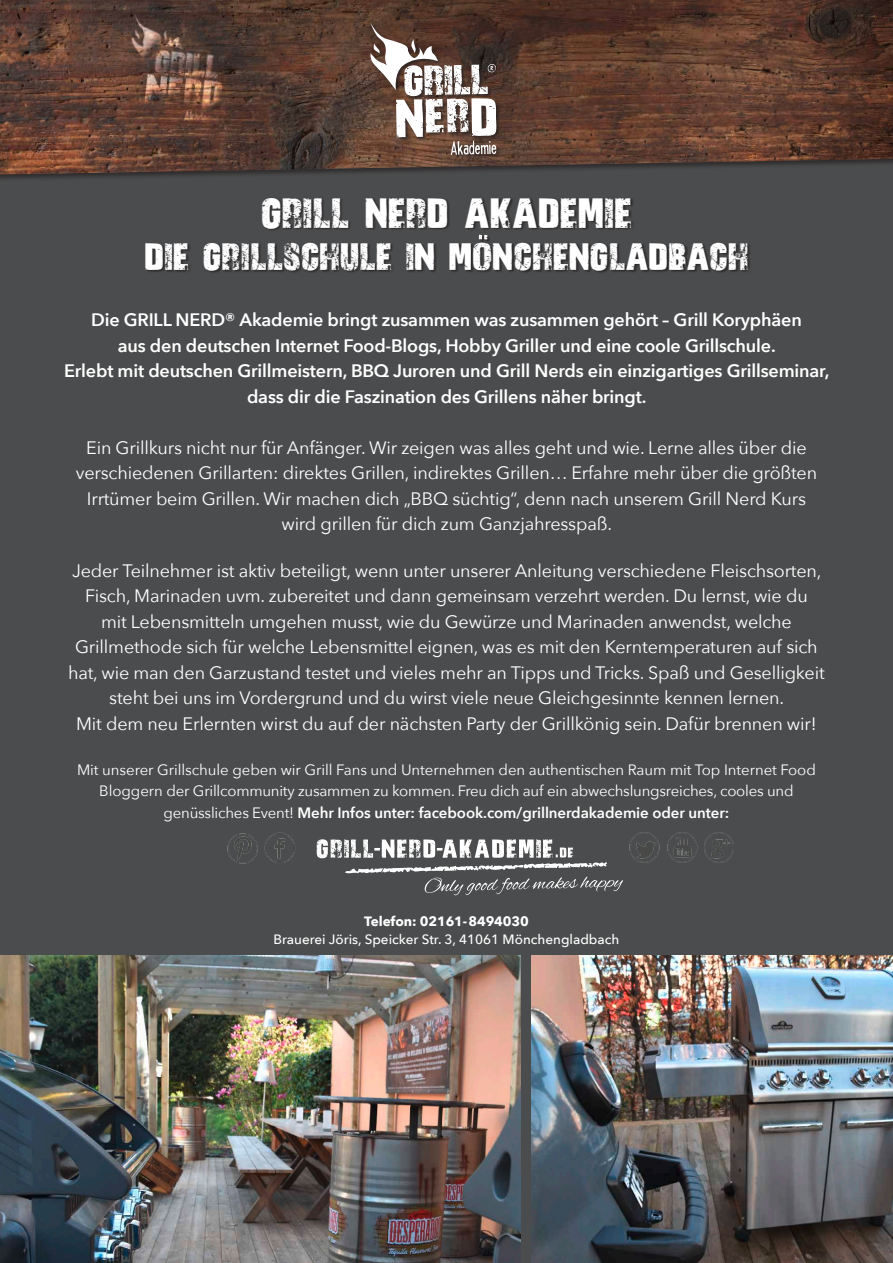
<style>
.page{position:relative;width:893px;height:1263px;background:#fff}
.page>*{position:absolute;margin:0;border:0;box-sizing:border-box;transform-origin:0 0}
.t1{font:44.7px "No Rverence";letter-spacing:.015em;color:#fff}
.t2{font:40.35px "No Rverence";letter-spacing:.01em;color:#fff}
.t3{font:18px/25.5px "Avenir Next";letter-spacing:-.01em;color:#fff;text-align:center}
.t4{font:600 18px/25.5px "Avenir Next";letter-spacing:-.01em;color:#fff;text-align:center}
.t5{font:15px/21px "Avenir Next";letter-spacing:-.005em;color:#fff;text-align:center}
.t6{font:500 13.5px "Avenir Next";color:#fff}
.t7{font:700 13.5px "Avenir Next";letter-spacing:-.01em;color:#fff}
.s1{font-weight:600}
</style>
<div class="page">
<div style="left:0;top:182px;width:893px;height:1081px;background:#4b4c4d"></div>
<div style="left:145px;top:197px;width:606px;height:77px;background:#231f20;opacity:.75"></div>
<div style="left:478px;top:234px;width:13px;height:9px;background:#231f20;opacity:.75"></div>
<svg style="left:479px;top:235px;width:8px;height:4px"></svg>
<img style="left:0;top:956px;width:520px;height:307px">
<img style="left:531px;top:956px;width:362px;height:307px">
<div style="left:0;top:0;width:893px;height:182px;background:#231f20;opacity:.75"></div>
<img style="left:0;top:0;width:893px;height:174px">
<div style="left:369px;top:22px;width:133px;height:138px;background:#231f20;opacity:.75"></div>
<svg style="left:370px;top:22px;width:126px;height:133px"></svg>
<svg style="left:317px;top:839px;width:306px;height:56px;background:#737475"></svg>
<img style="left:625px;top:823px;width:121px;height:61px">
<img style="left:217px;top:825px;width:81px;height:59px">
<h1 class="t1" style="left:261px;top:187px;width:372px">GRILL NERD AKADEMIE</h1>
<h2 class="t2" style="left:145px;top:233px;width:605px">DIE GRILLSCHULE IN MONCHENGLADBACH</h2>
<p class="t4" style="left:64px;top:307px;width:767px">Die GRILL NERD® Akademie bringt zusammen was zusammen gehört – Grill Koryphäen<br>aus den deutschen Internet Food-Blogs, Hobby Griller und eine coole Grillschule.<br>Erlebt mit deutschen Grillmeistern, BBQ Juroren und Grill Nerds ein einzigartiges Grillseminar, dass dir die Faszination des Grillens näher bringt.</p>
<p class="t3" style="left:76px;top:434px;width:743px">Ein Grillkurs nicht nur für Anfänger. Wir zeigen was alles geht und wie. Lerne alles über die verschiedenen Grillarten: direktes Grillen, indirektes Grillen… Erfahre mehr über die größten Irrtümer beim Grillen. Wir machen dich „BBQ süchtig“, denn nach unserem Grill Nerd Kurs wird grillen für dich zum Ganzjahresspaß.</p>
<p class="t3" style="left:68px;top:557px;width:758px">Jeder Teilnehmer ist aktiv beteiligt, wenn unter unserer Anleitung verschiedene Fleischsorten, Fisch, Marinaden uvm. zubereitet und dann gemeinsam verzehrt werden. Du lernst, wie du<br>mit Lebensmitteln umgehen musst, wie du Gewürze und Marinaden anwendst, welche Grillmethode sich für welche Lebensmittel eignen, was es mit den Kerntemperaturen auf sich hat, wie man den Garzustand testet und vieles mehr an Tipps und Tricks. Spaß und Geselligkeit steht bei uns im Vordergrund und du wirst viele neue Gleichgesinnte kennen lernen.<br>Mit dem neu Erlernten wirst du auf der nächsten Party der Grillkönig sein. Dafür brennen wir!</p>
<p class="t5" style="left:77px;top:759px;width:740px">Mit unserer Grillschule geben wir Grill Fans und Unternehmen den authentischen Raum mit Top Internet Food<br>Bloggern der Grillcommunity zusammen zu kommen. Freu dich auf ein abwechslungsreiches, cooles und genüssliches Event! <span class="s1">Mehr Infos unter: facebook.com/grillnerdakademie oder unter:</span></p>
<p class="t7" style="left:364px;top:910px;width:166px">Telefon: 02161-8494030</p>
<p class="t6" style="left:274px;top:928px;width:347px">Brauerei Jöris, Speicker Str. 3, 41061 Mönchengladbach</p>
</div>
